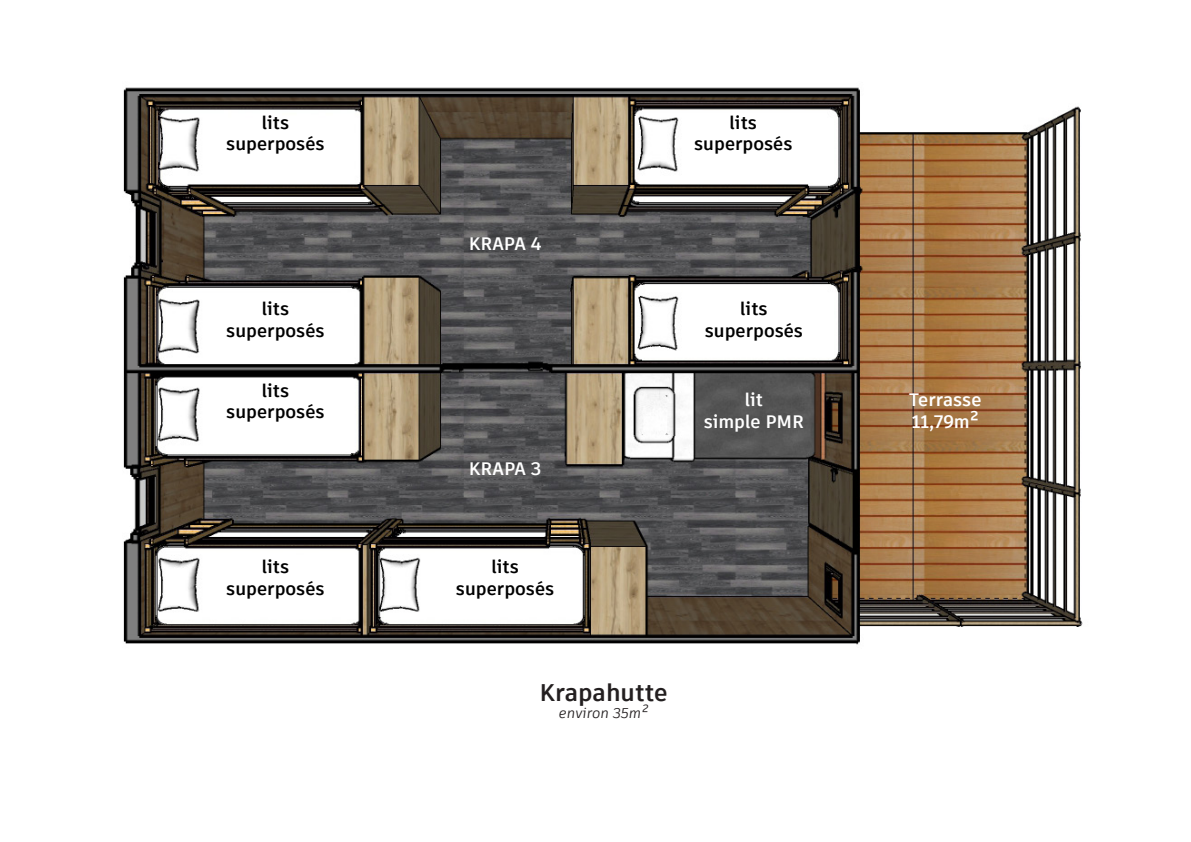
<style>
.page{position:relative;width:1191px;height:842px;background:#fff}
.page>*{position:absolute;margin:0;border:0;box-sizing:border-box;transform-origin:0 0}
.t1{font:700 24px "Artifakt Element";color:#231f20}
.t2{font:700 18px/21.6px "Artifakt Element";color:#000;text-align:center}
.t3{font:700 18px/21.6px "Artifakt Element";color:#fff;text-align:center}
.t4{font:italic 14px "Artifakt Element";color:#231f20}
</style>
<div class="page">
<img style="left:123px;top:87px;width:960px;height:558px">
<p class="t2" style="left:226px;top:113px;width:100px">lits superposés</p>
<p class="t2" style="left:226px;top:299px;width:100px">lits superposés</p>
<p class="t2" style="left:226px;top:381px;width:100px">lits superposés</p>
<p class="t3" style="left:469px;top:234px;width:74px">KRAPA 4</p>
<p class="t3" style="left:469px;top:459px;width:74px">KRAPA 3</p>
<p class="t2" style="left:226px;top:557px;width:100px">lits superposés</p>
<p class="t2" style="left:456px;top:557px;width:100px">lits superposés</p>
<p class="t2" style="left:694px;top:113px;width:100px">lits superposés</p>
<p class="t2" style="left:705px;top:299px;width:100px">lits superposés</p>
<p class="t3" style="left:703px;top:390px;width:102px">lit<br>simple PMR</p>
<p class="t3" style="left:909px;top:390px;width:74px;text-align:left">Terrasse<br>11,79m²</p>
<h1 class="t1" style="left:539px;top:683px;width:130px">Krapahutte</h1>
<p class="t4" style="left:559px;top:708px;width:91px">environ 35m²</p>
</div>
